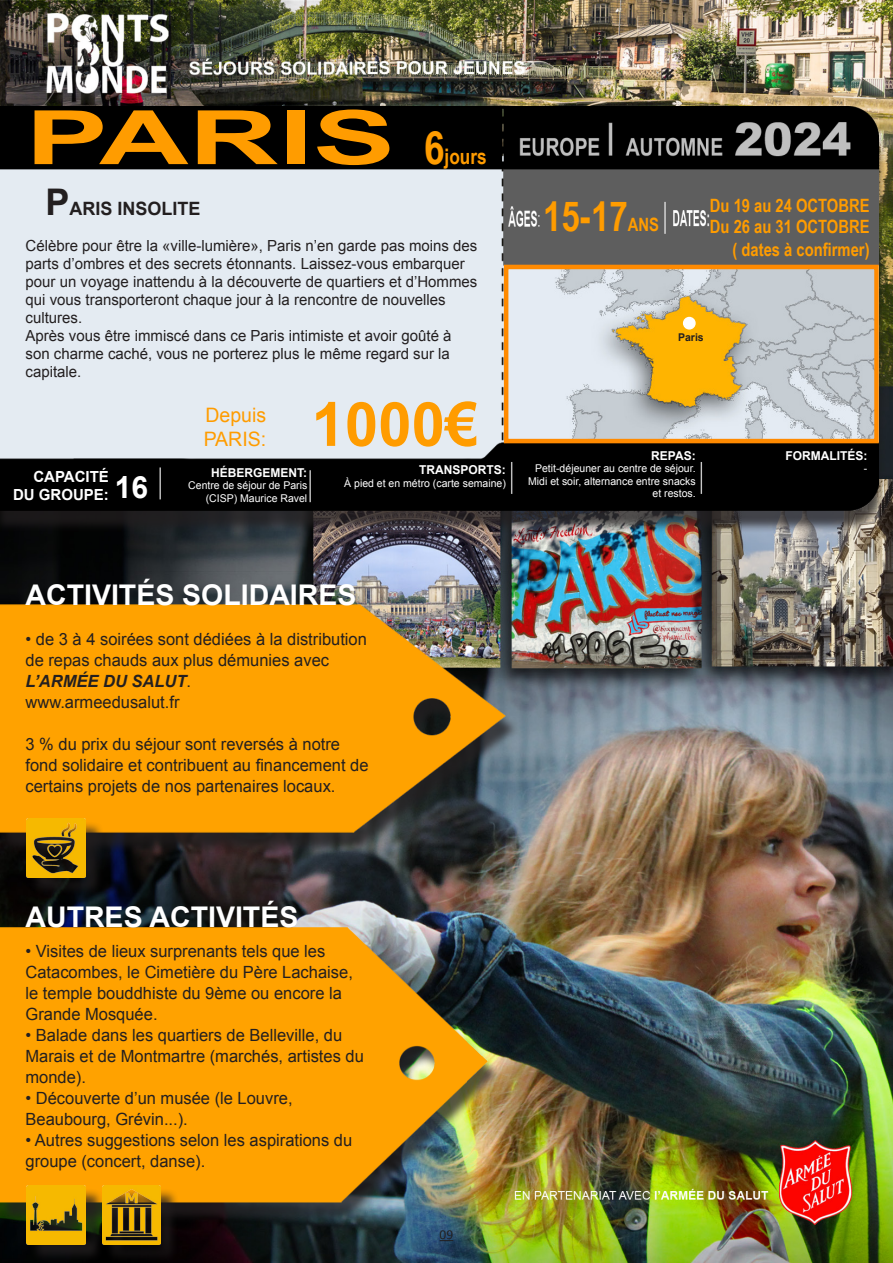
<style>
.page{position:relative;width:893px;height:1263px;background:#fff}
.page>*{position:absolute;margin:0;border:0;box-sizing:border-box;transform-origin:0 0}
.t1{font:700 75px "Arial Narrow";color:#ff9c00;scale:2.02 1}
.t2{font:700 61.2px "Arial";color:#ff9c00}
.t3{font:700 41.25px "Arial Narrow";color:#ff9c00}
.t4{font:700 30.6px "Arial";color:#fff}
.t5{font:700 28.5px "Arial";color:#fff}
.t6{font:700 21.45px "Arial Narrow";color:#ff9c00}
.t7{font:19.95px "Arial";color:#ff9c00}
.t8{font:700 18.3px "Arial Narrow";color:#ff9c00}
.t9{font:700 18.3px "Arial";color:#231f20}
.t10{font:16.8px/21px "Arial";color:#231f20}
.t11{font:15.3px/18px "Arial";color:#231f20}
.t12{font:700 15.3px "Arial";color:#fff}
.t13{font:13.5px "Calibri";color:#231f20}
.t14{font:700 12.3px "Arial";color:#fff}
.t15{font:10.65px/12.6px "Arial";color:#fff;text-align:right}
.t16{font:700 10.65px "Arial";color:#231f20}
.s1{font-size:45.9px}
.s2{font-size:36.75px}
.s3{font-weight:700;font-style:italic}
</style>
<div class="page">
<img style="left:0;top:0;width:893px;height:1263px">
<svg style="left:440px;top:1240px;width:13px;height:1px"></svg>
<div style="left:0;top:113px;width:887px;height:420px;background:#231f20;opacity:.75"></div>
<img style="left:0;top:106px;width:879px;height:404px">
<div style="left:0;top:609px;width:520px;height:244px;background:#231f20;opacity:.75"></div>
<img style="left:0;top:604px;width:506px;height:229px">
<div style="left:0;top:932px;width:502px;height:291px;background:#231f20;opacity:.75"></div>
<img style="left:0;top:927px;width:506px;height:275px">
<div style="left:29px;top:821px;width:75px;height:75px;background:#231f20;opacity:.75"></div>
<img style="left:27px;top:819px;width:58px;height:58px">
<div style="left:29px;top:1188px;width:75px;height:75px;background:#231f20;opacity:.75"></div>
<img style="left:27px;top:1186px;width:58px;height:58px">
<div style="left:104px;top:1188px;width:75px;height:75px;background:#231f20;opacity:.75"></div>
<img style="left:102px;top:1186px;width:59px;height:58px">
<img style="left:509px;top:270px;width:365px;height:168px">
<div style="left:504px;top:265px;width:375px;height:178px;border:4px solid #ff8a00"></div>
<div style="left:684px;top:318px;width:11px;height:11px;background:#fff;border-radius:50%"></div>
<div style="left:683px;top:317px;width:13px;height:13px;border:2px solid #fff;border-radius:50%"></div>
<p class="t1" style="left:26px;top:81px;width:185px">PARIS</p>
<p class="t6" style="left:424px;top:140px;width:64px"><span class="s1">6</span>jours</p>
<p class="t9" style="left:46px;top:197px;width:157px"><span class="s2">P</span>ARIS INSOLITE</p>
<p class="t11" style="left:26px;top:237px;width:453px">Célèbre pour être la «ville-lumière», Paris n’en garde pas moins des parts d’ombres et des secrets étonnants. Laissez-vous embarquer pour un voyage inattendu à la découverte de quartiers et d’Hommes qui vous transporteront chaque jour à la rencontre de nouvelles cultures.</p>
<p class="t11" style="left:26px;top:327px;width:427px;text-align:justify">Après vous être immiscé dans ce Paris intimiste et avoir goûté à son charme caché, vous ne porterez plus le même regard sur la capitale.</p>
<p class="t7" style="left:206px;top:402px;width:62px">Depuis</p>
<p class="t7" style="left:204px;top:426px;width:64px">PARIS:</p>
<p class="t2" style="left:312px;top:384px;width:168px">1000€</p>
<p class="t12" style="left:33px;top:467px;width:77px">CAPACITÉ</p>
<p class="t12" style="left:13px;top:485px;width:97px">DU GROUPE:</p>
<p class="t4" style="left:115px;top:467px;width:35px">16</p>
<p class="t14" style="left:211px;top:464px;width:97px">HÉBERGEMENT:</p>
<p class="t15" style="left:188px;top:479px;width:121px">Centre de séjour de Paris (CISP) Maurice Ravel</p>
<p class="t14" style="left:419px;top:462px;width:88px">TRANSPORTS:</p>
<p class="t15" style="left:344px;top:477px;width:163px">À pied et en métro (carte semaine)</p>
<p class="t3" style="left:543px;top:185px;width:86px">15-17</p>
<p class="t8" style="left:628px;top:210px;width:33px">ANS</p>
<p class="t8" style="left:710px;top:191px;width:161px">Du 19 au 24 OCTOBRE</p>
<p class="t8" style="left:710px;top:213px;width:161px">Du 26 au 31 OCTOBRE</p>
<p class="t8" style="left:733px;top:235px;width:138px">( dates à confirmer)</p>
<p class="t16" style="left:678px;top:331px;width:27px">Paris</p>
<p class="t14" style="left:651px;top:447px;width:46px">REPAS:</p>
<p class="t15" style="left:535px;top:462px;width:162px">Petit-déjeuner au centre de séjour.</p>
<p class="t15" style="left:528px;top:475px;width:169px">Midi et soir, alternance entre snacks et restos.</p>
<p class="t14" style="left:785px;top:447px;width:83px">FORMALITÉS:</p>
<p class="t15" style="left:864px;top:462px;width:5px">-</p>
<p class="t5" style="left:26px;top:576px;width:332px">ACTIVITÉS SOLIDAIRES</p>
<p class="t10" style="left:26px;top:628px;width:343px">• de 3 à 4 soirées sont dédiées à la distribution de repas chauds aux plus démunies avec<br><span class="s3">L’ARMÉE DU SALUT</span>.</p>
<p class="t10" style="left:26px;top:691px;width:156px">www.armeedusalut.fr</p>
<p class="t10" style="left:26px;top:733px;width:345px">3 % du prix du séjour sont reversés à notre fond solidaire et contribuent au financement de certains projets de nos partenaires locaux.</p>
<p class="t5" style="left:26px;top:898px;width:274px">AUTRES ACTIVITÉS</p>
<p class="t10" style="left:26px;top:941px;width:329px">• Visites de lieux surprenants tels que les Catacombes, le Cimetière du Père Lachaise, le temple bouddhiste du 9ème ou encore la Grande Mosquée.</p>
<p class="t10" style="left:26px;top:1025px;width:340px">• Balade dans les quartiers de Belleville, du<br>Marais et de Montmartre (marchés, artistes du monde).</p>
<p class="t10" style="left:26px;top:1088px;width:269px">• Découverte d’un musée (le Louvre,<br>Beaubourg, Grévin...).</p>
<p class="t10" style="left:26px;top:1130px;width:328px">• Autres suggestions selon les aspirations du groupe (concert, danse).</p>
<p class="t13" style="left:440px;top:1226px;width:15px">09</p>
</div>
